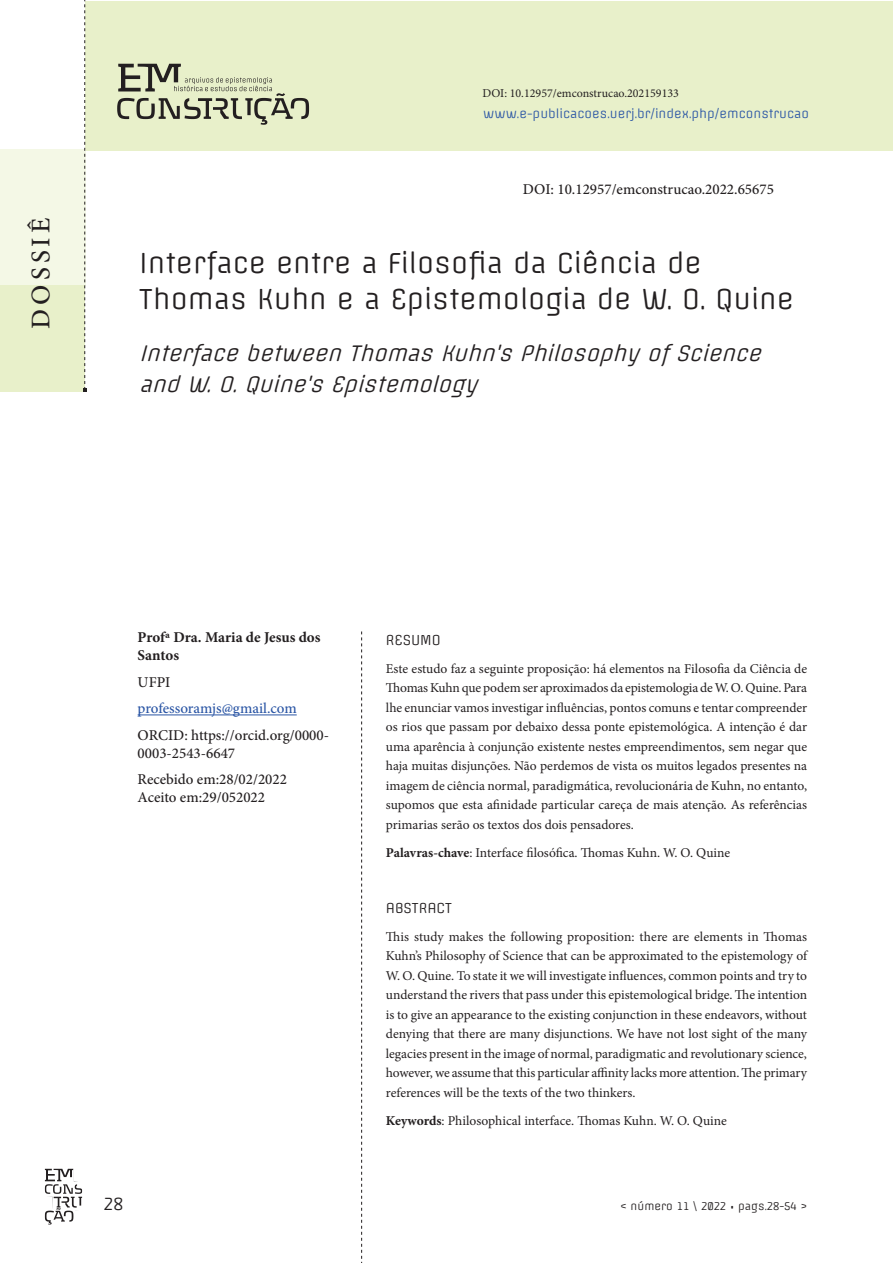
<style>
.page{position:relative;width:893px;height:1263px;background:#fff}
.page>*{position:absolute;margin:0;border:0;box-sizing:border-box;transform-origin:0 0}
.t1{font:27px/36px "Offside";color:#231f20}
.t2{font:500 27px "Minion Pro";letter-spacing:.15em;color:#231f20}
.t3{font:italic 21px/31.5px "Offside";color:#231f20}
.t4{font:16.5px "Offside";color:#231f20}
.t5{font:500 15px/18px "Minion Pro";color:#231f20}
.t6{font:700 15px/18px "Minion Pro";color:#231f20}
.t7{font:500 15px "Minion Pro";letter-spacing:-.005em;color:#2b56a5}
.t8{font:13.5px/19.5px "Minion Pro";color:#231f20;text-align:justify}
.t9{font:13.5px "Offside";color:#231f20}
.t10{font:12px "Offside";color:#2b56a5}
.t11{font:12px "Minion Pro";color:#231f20}
.t12{font:10.5px "Offside";color:#231f20}
.s1{font-weight:700}
.s2{font-size:13.5px}
</style>
<div class="page">
<svg style="left:45px;top:1168px;width:37px;height:57px"></svg>
<div style="left:85px;top:1px;width:808px;height:150px;background:#e8f0ca"></div>
<div style="left:0;top:149px;width:85px;height:136px;background:#f4f8e6"></div>
<div style="left:0;top:285px;width:85px;height:106px;background:#e8f0ca"></div>
<svg style="left:83px;top:0;width:3px;height:391px"></svg>
<svg style="left:117px;top:64px;width:192px;height:61px"></svg>
<svg style="left:361px;top:631px;width:1px;height:632px"></svg>
<hr style="left:138px;top:714px;width:159px;height:1px;background:#2b56a5">
<h1 class="t2" style="left:23px;top:329px;width:113px;rotate:-90deg">DOSSIÊ</h1>
<p class="t11" style="left:482px;top:85px;width:198px">DOI: 10.12957/emconstrucao.202159133</p>
<p class="t10" style="left:483px;top:106px;width:327px">www.e-publicacoes.uerj.br/index.php/emconstrucao</p>
<p class="t5" style="left:523px;top:180px;width:252px">DOI: 10.12957/emconstrucao.2022.65675</p>
<h1 class="t1" style="left:139px;top:245px;width:656px">Interface entre a Filosofia da Ciência de<br>Thomas Kuhn e a Epistemologia de W. O. Quine</h1>
<h2 class="t3" style="left:139px;top:337px;width:630px">Interface between Thomas Kuhn's PhilosophyofScience and W.O.Quine's Epistemology</h2>
<p class="t6" style="left:138px;top:628px;width:184px">Profª Dra. Maria de Jesus dos<br>Santos</p>
<p class="t5" style="left:138px;top:673px;width:34px">UFPI</p>
<p class="t7" style="left:138px;top:698px;width:161px">professoramjs@gmail.com</p>
<p class="t5" style="left:138px;top:726px;width:193px">ORCID: https://orcid.org/0000-<br>0003-2543-6647</p>
<p class="t5" style="left:138px;top:771px;width:151px">Recebido em:28/02/2022<br>Aceito em:29/052022</p>
<p class="t9" style="left:386px;top:631px;width:56px">RESUMO</p>
<p class="t8" style="left:386px;top:659px;width:423px">Este estudo faz a seguinte proposição: há elementos na Filosofia da Ciência de Thomas Kuhn que podem ser aproximados da epistemologia de W. O. Quine. Para lhe enunciar vamos investigar influências, pontos comuns e tentar compreender os rios que passam por debaixo dessa ponte epistemológica. A intenção é dar uma aparência à conjunção existente nestes empreendimentos, sem negar que haja muitas disjunções. Não perdemos de vista os muitos legados presentes na imagem de ciência normal, paradigmática, revolucionária de Kuhn, no entanto, supomos que esta afinidade particular careça de mais atenção. As referências primarias serão os textos dos dois pensadores.</p>
<p class="t8" style="left:386px;top:843px;width:346px"><span class="s1">Palavras-chave</span>: Interface filosófica. Thomas Kuhn. W. O. Quine</p>
<p class="t9" style="left:386px;top:899px;width:67px">ABSTRACT</p>
<p class="t8" style="left:386px;top:927px;width:423px">This study makes the following proposition: there are elements in Thomas Kuhn’s Philosophy of Science that can be approximated to the epistemology of W. O. Quine. To state it we will investigate influences, common points and try to understand the rivers that pass under this epistemological bridge. The intention is to give an appearance to the existing conjunction in these endeavors, without denying that there are many disjunctions. We have not lost sight of the many legacies present in the image of normal, paradigmatic and revolutionary science, however, we assume that this particular affinity lacks more attention. The primary references will be the texts of the two thinkers.</p>
<p class="t8" style="left:386px;top:1111px;width:342px"><span class="s1">Keywords</span>: Philosophical interface. Thomas Kuhn. W. O. Quine</p>
<p class="t4" style="left:104px;top:1194px;width:21px">28</p>
<p class="t12" style="left:620px;top:1200px;width:188px">&lt; número 11 \ 2022 <span class="s2">•</span> pags.28-54 &gt;</p>
</div>
